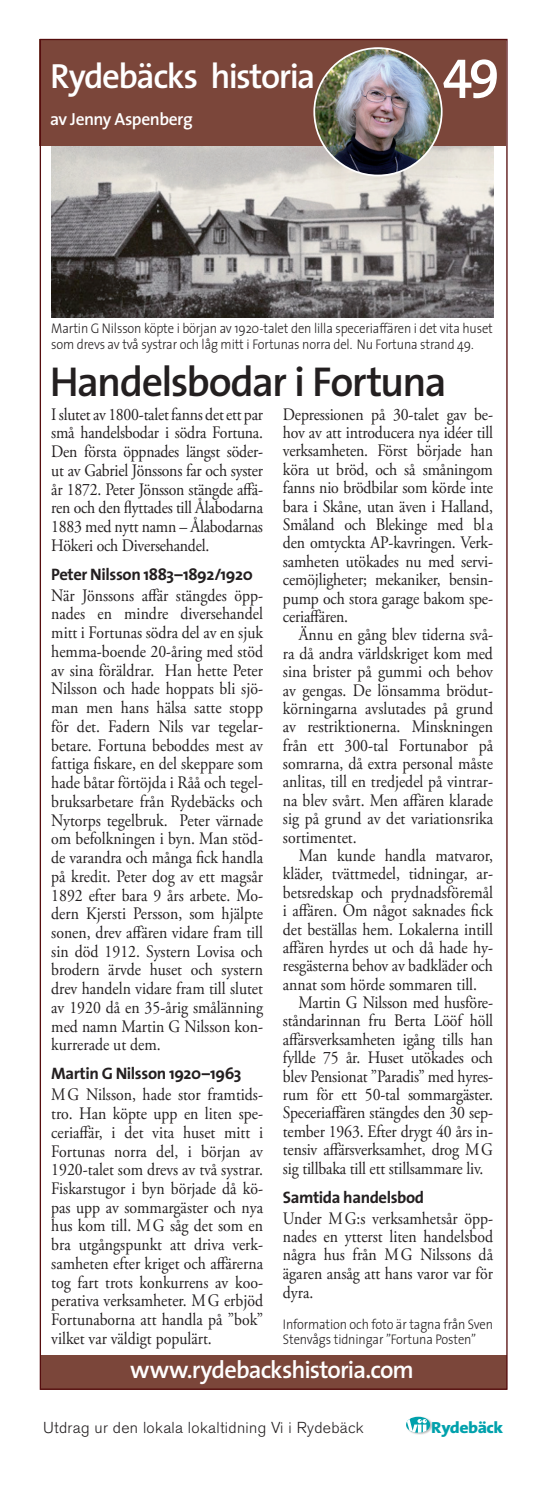
<style>
.page{position:relative;width:546px;height:1504px;background:#fff}
.page>*{position:absolute;margin:0;border:0;box-sizing:border-box;transform-origin:0 0}
.vii_rubriksmall{font:600 54.25px "The Sans";color:#fff}
.vii_rubrik{font:600 42px "The Sans";letter-spacing:-.04em;color:#231f20}
.vii_rubrik-2{font:600 35px "The Sans";letter-spacing:-.045em;color:#fff}
.vii_rubrik-3{font:600 24.5px "The Sans";letter-spacing:-.035em;color:#fff}
.vii_brödtext{font:17.5px/18.7px "Adobe Garamond Pro";color:#231f20;text-align:justify;scale:.9 1}
.vii_rubrik-4{font:600 17.5px "The Sans";letter-spacing:-.025em;color:#fff}
.vii_mellanrubrik{font:700 16.62px "The Sans";letter-spacing:-.025em;color:#231f20}
.t1{font:800 16.1px "The Sans";letter-spacing:-.03em;color:#00a1ac;scale:1.11 1}
.t2{font:300 15.75px "Akzidenz Grotesk BE";letter-spacing:.02em;color:#231f20}
.vii_bildtextny{font:300 14px/15.8px "The Sans";letter-spacing:-.01em;color:#231f20;scale:.9 1}
</style>
<div class="page">
<div style="left:405px;top:1415px;width:27px;height:19px;background:#231f20;opacity:.3"></div>
<svg style="left:406px;top:1416px;width:24px;height:16px"></svg>
<svg style="left:407px;top:1418px;width:20px;height:14px"></svg>
<img style="left:51px;top:146px;width:442px;height:171px">
<div style="left:39px;top:40px;width:467px;height:106px;background:#7b463a"></div>
<img style="left:314px;top:48px;width:127px;height:127px;border-radius:64px">
<div style="left:40px;top:1354px;width:466px;height:35px;background:#7b463a"></div>
<p class="vii_rubrik-2" style="left:50px;top:47px;width:267px">Rydebäcks historia</p>
<p class="vii_rubrik-4" style="left:50px;top:105px;width:144px">av Jenny Aspenberg</p>
<p class="vii_rubriksmall" style="left:442px;top:24px;width:59px">49</p>
<p class="vii_bildtextny" style="left:51px;top:320px;width:492px">Martin G Nilsson köpte i början av 1920-talet den lilla speceriaffären i det vita huset som drevs av två systrar och låg mitt i Fortunas norra del. Nu Fortuna strand 49.</p>
<p class="vii_rubrik" style="left:50px;top:347px;width:398px">Handelsbodar i Fortuna</p>
<p class="vii_brödtext" style="left:51px;top:405px;width:237px">I slutet av 1800-talet fanns det ett par små handelsbodar i södra Fortuna.<br>Den första öppnades längst söder&shy;ut av Gabriel Jönssons far och syster år 1872. Peter Jönsson stängde affä&shy;ren och den flyttades till Ålabodarna 1883 med nytt namn – Ålabodarnas Hökeri och Diversehandel.</p>
<p class="vii_mellanrubrik" style="left:51px;top:560px;width:203px">Peter Nilsson 1883–1892/1920</p>
<p class="vii_brödtext" style="left:51px;top:586px;width:237px">När Jönssons affär stängdes öpp&shy;nades en mindre diversehandel mitt i Fortunas södra del av en sjuk hemma-boende 20-åring med stöd av sina föräldrar. Han hette Peter Nilsson och hade hoppats bli sjö&shy;man men hans hälsa satte stopp för det. Fadern Nils var tegelar&shy;betare. Fortuna beboddes mest av fattiga fiskare, en del skeppare som hade båtar förtöjda i Råå och tegel&shy;bruksarbetare från Rydebäcks och Nytorps tegelbruk. Peter värnade om befolkningen i byn. Man stöd&shy;de varandra och många fick handla på kredit. Peter dog av ett magsår 1892 efter bara 9 års arbete. Mo&shy;dern Kjersti Persson, som hjälpte sonen, drev affären vidare fram till sin död 1912. Systern Lovisa och brodern ärvde huset och systern drev handeln vidare fram till slutet av 1920 då en 35-årig smålänning med namn Martin G Nilsson kon&shy;kurrerade ut dem.</p>
<p class="vii_mellanrubrik" style="left:51px;top:1059px;width:192px">Martin G Nilsson 1920–1963</p>
<p class="vii_brödtext" style="left:51px;top:1085px;width:237px">MG Nilsson, hade stor framtids&shy;tro. Han köpte upp en liten spe&shy;ceriaffär, i det vita huset mitt i Fortunas norra del, i början av 1920-talet som drevs av två systrar.<br>Fiskarstugor i byn började då kö&shy;pas upp av sommargäster och nya hus kom till. MG såg det som en bra utgångspunkt att driva verk&shy;samheten efter kriget och affärerna tog fart trots konkurrens av koo&shy;perativa verksamheter. MG erbjöd Fortunaborna att handla på ”bok” vilket var väldigt populärt.</p>
<p class="vii_brödtext" style="left:283px;top:405px;width:235px">Depressionen på 30-talet gav be&shy;hov av att introducera nya idéer till verksamheten. Först började han köra ut bröd, och så småningom fanns nio brödbilar som körde inte bara i Skåne, utan även i Halland, Småland och Blekinge med bl a den omtyckta AP-kavringen. Verk&shy;samheten utökades nu med servi&shy;cemöjligheter; mekaniker, bensin&shy;pump och stora garage bakom spe&shy;ceriaffären.</p>
<p class="vii_brödtext" style="left:283px;top:626px;width:235px;text-indent:16px">Ännu en gång blev tiderna svå&shy;ra då andra världskriget kom med sina brister på gummi och behov av gengas. De lönsamma brödut&shy;körningarna avslutades på grund av restriktionerna. Minskningen från ett 300-tal Fortunabor på somrarna, då extra personal måste anlitas, till en tredjedel på vintrar&shy;na blev svårt. Men affären klarade sig på grund av det variationsrika sortimentet.</p>
<p class="vii_brödtext" style="left:283px;top:846px;width:235px;text-indent:16px">Man kunde handla matvaror, kläder, tvättmedel, tidningar, ar&shy;betsredskap och prydnadsföremål i affären. Om något saknades fick det beställas hem. Lokalerna intill affären hyrdes ut och då hade hy&shy;resgästerna behov av badkläder och annat som hörde sommaren till.</p>
<p class="vii_brödtext" style="left:283px;top:993px;width:235px;text-indent:16px">Martin G Nilsson med husföre&shy;ståndarinnan fru Berta Lööf höll affärsverksamheten igång tills han fyllde 75 år. Huset utökades och blev Pensionat ”Paradis” med hyres&shy;rum för ett 50-tal sommargäster.<br>Speceriaffären stängdes den 30 sep&shy;tember 1963. Efter drygt 40 års in&shy;tensiv affärsverksamhet, drog MG sig tillbaka till ett stillsammare liv.</p>
<p class="vii_mellanrubrik" style="left:283px;top:1182px;width:143px">Samtida handelsbod</p>
<p class="vii_brödtext" style="left:283px;top:1209px;width:235px">Under MG:s verksamhetsår öpp&shy;nades en ytterst liten handelsbod några hus från MG Nilssons då ägaren ansåg att hans varor var för dyra.</p>
<p class="vii_bildtextny" style="left:283px;top:1315px;width:235px">Information och foto är tagna från Sven<br>Stenvågs tidningar ”Fortuna Posten”</p>
<p class="vii_rubrik-3" style="left:130px;top:1348px;width:285px">www.rydebackshistoria.com</p>
<p class="t2" style="left:43px;top:1417px;width:322px">Utdrag ur den lokala lokaltidning Vi i Rydebäck</p>
<p class="t1" style="left:431px;top:1413px;width:66px">Rydebäck</p>
</div>
